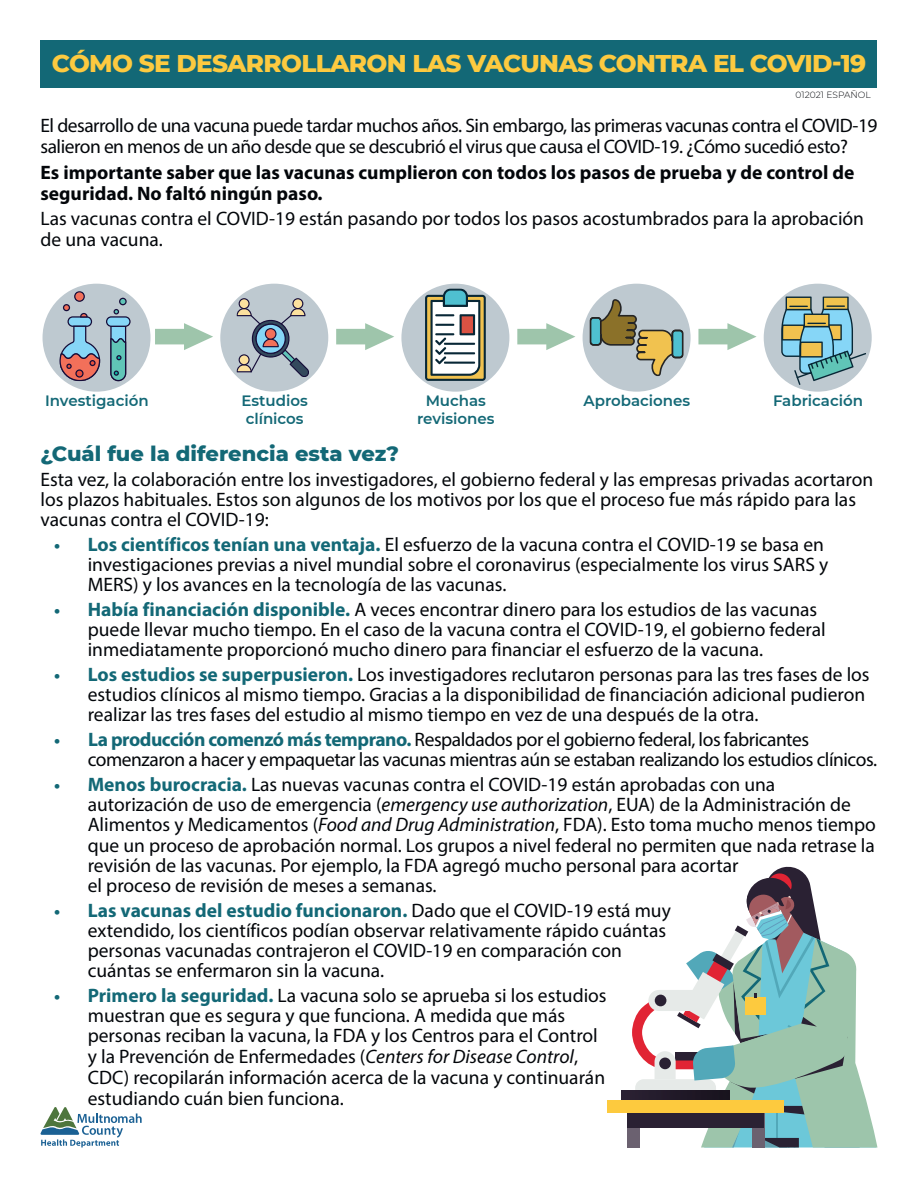
<style>
.page{position:relative;width:918px;height:1188px;background:#fff}
.page>*{position:absolute;margin:0;border:0;box-sizing:border-box;transform-origin:0 0}
.t1{font:800 24.75px "Montserrat";letter-spacing:-.03em;color:#fdca40}
.Subtitle_Copy{font:800 21px "Montserrat";color:#136876}
.Body_Style{font:19.5px/20.2px "Myriad Pro";color:#03060a}
.Body_Style-2{font:19.5px/21px "Myriad Pro";letter-spacing:-.025em;color:#03060a}
.Body_Style-3{font:700 19.5px/21px "Myriad Pro";color:#03060a}
.Paragraph_Style_1{font:600 15px/18px "Montserrat";color:#136876}
.t2{font:300 9px "Montserrat";color:#03060a}
.s1{font-weight:700;font-size:18px;color:#136876}
.s2{font-weight:700;color:#136876}
.s3{font-style:italic}
</style>
<div class="page">
<div style="left:40px;top:40px;width:838px;height:48px;background:#136876"></div>
<div style="left:43px;top:284px;width:108px;height:108px;background:#bec9d0;border-radius:50%"></div>
<svg style="left:59px;top:291px;width:41px;height:90px"></svg>
<svg style="left:106px;top:298px;width:25px;height:83px"></svg>
<svg style="left:155px;top:323px;width:58px;height:27px"></svg>
<div style="left:220px;top:284px;width:108px;height:108px;background:#bec9d0;border-radius:50%"></div>
<svg style="left:236px;top:298px;width:73px;height:79px"></svg>
<svg style="left:336px;top:323px;width:58px;height:27px"></svg>
<div style="left:401px;top:284px;width:108px;height:108px;background:#bec9d0;border-radius:50%"></div>
<svg style="left:425px;top:288px;width:61px;height:93px"></svg>
<svg style="left:517px;top:323px;width:58px;height:27px"></svg>
<div style="left:583px;top:284px;width:108px;height:108px;background:#bec9d0;border-radius:50%"></div>
<svg style="left:590px;top:299px;width:94px;height:77px"></svg>
<svg style="left:698px;top:323px;width:59px;height:27px"></svg>
<div style="left:764px;top:284px;width:108px;height:108px;background:#bec9d0;border-radius:50%"></div>
<svg style="left:781px;top:296px;width:85px;height:89px"></svg>
<svg style="left:40px;top:1107px;width:102px;height:40px"></svg>
<div style="left:621px;top:1091px;width:109px;height:10px;background:#2a2032"></div>
<div style="left:608px;top:1101px;width:176px;height:12px;background:#fdca3e"></div>
<div style="left:628px;top:1113px;width:12px;height:35px;background:#6b6170"></div>
<div style="left:628px;top:1113px;width:136px;height:14px;background:#2a2133"></div>
<svg style="left:632px;top:867px;width:245px;height:281px"></svg>
<p class="t1" style="left:52px;top:45px;width:816px">CÓMO SE DESARROLLARON LAS VACUNAS CONTRA EL COVID-19</p>
<p class="t2" style="left:796px;top:89px;width:77px">012021 ESPAÑOL</p>
<p class="Body_Style-2" style="left:40px;top:115px;width:839px">El desarrollo de una vacuna puede tardar muchos años. Sin embargo, las primeras vacunas contra el COVID-19 salieron en menos de un año desde que se descubrió el virus que causa el COVID-19. ¿Cómo sucedió esto?</p>
<p class="Body_Style-3" style="left:40px;top:161px;width:815px">Es importante saber que las vacunas cumplieron con todos los pasos de prueba y de control de seguridad. No faltó ningún paso.</p>
<p class="Body_Style" style="left:40px;top:208px;width:825px;line-height:21px">Las vacunas contra el COVID-19 están pasando por todos los pasos acostumbrados para la aprobación de una vacuna.</p>
<p class="Paragraph_Style_1" style="left:45px;top:391px;width:105px">Investigación</p>
<p class="Paragraph_Style_1" style="left:242px;top:391px;width:68px">Estudios clínicos</p>
<p class="Paragraph_Style_1" style="left:417px;top:391px;width:79px;text-align:center">Muchas revisiones</p>
<p class="Paragraph_Style_1" style="left:584px;top:391px;width:108px">Aprobaciones</p>
<p class="Paragraph_Style_1" style="left:773px;top:391px;width:92px">Fabricación</p>
<p class="Subtitle_Copy" style="left:40px;top:438px;width:360px">¿Cuál fue la diferencia esta vez?</p>
<p class="Body_Style" style="left:40px;top:469px;width:834px">Esta vez, la colaboración entre los investigadores, el gobierno federal y las empresas privadas acortaron los plazos habituales. Estos son algunos de los motivos por los que el proceso fue más rápido para las vacunas contra el COVID-19:</p>
<p class="Body_Style" style="left:88px;top:534px;width:742px;text-indent:-34px"><span class="s1">•</span> <span class="s2">Los científicos tenían una ventaja.</span> El esfuerzo de la vacuna contra el COVID-19 se basa en investigaciones previas a nivel mundial sobre el coronavirus (especialmente los virus SARS y<br>MERS) y los avances en la tecnología de las vacunas.</p>
<p class="Body_Style" style="left:88px;top:599px;width:740px;text-indent:-34px"><span class="s1">•</span> <span class="s2">Había financiación disponible.</span> A veces encontrar dinero para los estudios de las vacunas puede llevar mucho tiempo. En el caso de la vacuna contra el COVID-19, el gobierno federal inmediatamente proporcionó mucho dinero para financiar el esfuerzo de la vacuna.</p>
<p class="Body_Style" style="left:88px;top:664px;width:783px;text-indent:-34px"><span class="s1">•</span> <span class="s2">Los estudios se superpusieron.</span> Los investigadores reclutaron personas para las tres fases de los estudios clínicos al mismo tiempo. Gracias a la disponibilidad de financiación adicional pudieron realizar las tres fases del estudio al mismo tiempo en vez de una después de la otra.</p>
<p class="Body_Style-2" style="left:88px;top:729px;width:791px;line-height:20.2px;text-indent:-34px"><span class="s1">•</span> <span class="s2">La producción comenzó más temprano.</span> Respaldados por el gobierno federal, los fabricantes comenzaron a hacer y empaquetar las vacunas mientras aún se estaban realizando los estudios clínicos.</p>
<p class="Body_Style" style="left:88px;top:774px;width:790px;text-indent:-34px"><span class="s1">•</span> <span class="s2">Menos burocracia.</span> Las nuevas vacunas contra el COVID-19 están aprobadas con una autorización de uso de emergencia (<span class="s3">emergency use authorization</span>, EUA) de la Administración de Alimentos y Medicamentos (<span class="s3">Food and Drug Administration</span>, FDA). Esto toma mucho menos tiempo que un proceso de aprobación normal. Los grupos a nivel federal no permiten que nada retrase la revisión de las vacunas. Por ejemplo, la FDA agregó mucho personal para acortar<br>el proceso de revisión de meses a semanas.</p>
<p class="Body_Style" style="left:88px;top:900px;width:585px;text-indent:-34px"><span class="s1">•</span> <span class="s2">Las vacunas del estudio funcionaron.</span> Dado que el COVID-19 está muy extendido, los científicos podían observar relativamente rápido cuántas personas vacunadas contrajeron el COVID-19 en comparación con cuántas se enfermaron sin la vacuna.</p>
<p class="Body_Style" style="left:88px;top:985px;width:520px;text-indent:-34px"><span class="s1">•</span> <span class="s2">Primero la seguridad.</span> La vacuna solo se aprueba si los estudios muestran que es segura y que funciona. A medida que más personas reciban la vacuna, la FDA y los Centros para el Control y la Prevención de Enfermedades (<span class="s3">Centers for Disease Control</span>, CDC) recopilarán información acerca de la vacuna y continuarán estudiando cuán bien funciona.</p>
</div>
